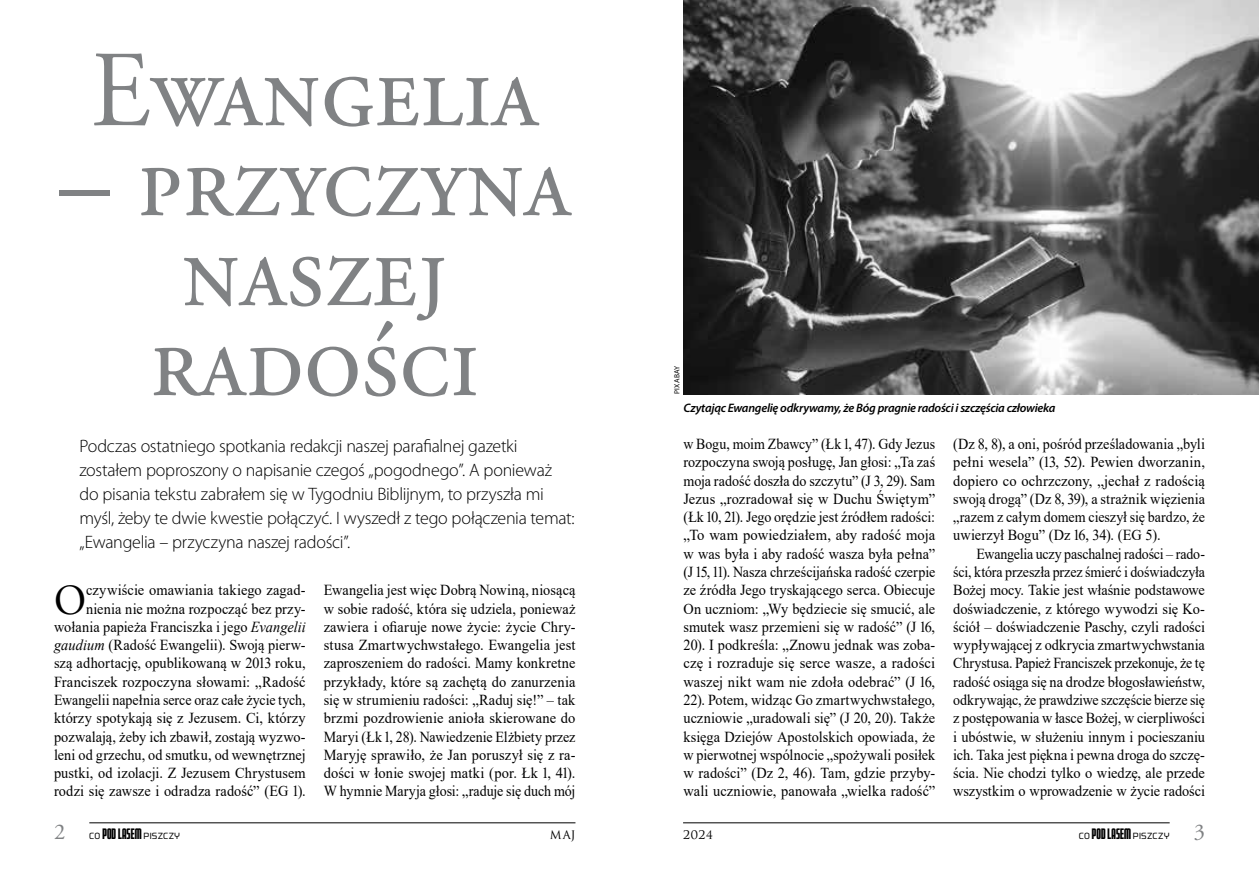
<style>
.page{position:relative;width:1259px;height:893px;background:#fff}
.page>*{position:absolute;margin:0;border:0;box-sizing:border-box;transform-origin:0 0}
.t1{font:108px/90px "Adobe Garamond Pro";color:#808284;text-align:center;scale:.94 1}
.t2{font:42.75px "Adobe Garamond Pro";color:#000;scale:.94 1}
.t3{font:22.5px "Adobe Garamond Pro";color:#808284}
.t4{font:300 18px/24px "Myriad Pro";letter-spacing:-.015em;color:#000}
.t5{font:15.3px/18.3px "Times New Roman";letter-spacing:.005em;color:#000;text-align:justify;scale:.91 1}
.t6{font:15.3px/18.3px "Times New Roman";letter-spacing:.005em;color:#000;text-align:justify;scale:.92 1}
.t7{font:15.3px/18.3px "Times New Roman";letter-spacing:.005em;color:#000;text-align:justify;scale:.94 1}
.t8{font:15.3px/18.3px "Times New Roman";letter-spacing:.005em;color:#000;text-align:right;scale:.95 1}
.t9{font:15.3px/18.3px "Times New Roman";letter-spacing:.005em;color:#000;text-align:justify;scale:.93 1}
.t10{font:13.5px "Trajan Pro";letter-spacing:.025em;color:#000;scale:.94 1}
.t11{font:italic 600 12.3px "Myriad Pro";letter-spacing:-.02em;color:#000}
.t12{font:9px "Morgan Big";letter-spacing:.03em;color:#000;scale:.94 1}
.t13{font:7.5px "Myriad Pro";letter-spacing:.04em;color:#000}
.s1{font-style:italic}
.s2{font-family:"Morgan Tower Four";font-size:15.3px}
</style>
<div class="page">
<hr style="left:89px;top:823px;width:486px;height:1px;background:#000">
<hr style="left:683px;top:823px;width:486px;height:1px;background:#000">
<img style="left:683px;top:0;width:576px;height:394px">
<h1 class="t1" style="left:91px;top:50px;width:477px">Ewangelia</h1>
<h1 class="t1" style="left:59px;top:140px;width:546px">– przyczyna naszej radości</h1>
<p class="t4" style="left:80px;top:434px;width:496px">Podczas ostatniego spotkania redakcji naszej parafialnej gazetki zostałem poproszony o napisanie czegoś „pogodnego”. A ponieważ do pisania tekstu zabrałem się w Tygodniu Biblijnym, to przyszła mi myśl, żeby te dwie kwestie połączyć. I wyszedł z tego połączenia temat: „Ewangelia – przyczyna naszej radości”.</p>
<p class="t8" style="left:54px;top:581px;width:266px">czywiście omawiania takiego zagad&shy;nienia nie można rozpocząć bez przy&shy;wołania papieża Franciszka i jego <span class="s1">Evangelii gaudium</span> (Radość Ewangelii). Swoją pierw&shy;szą adhortację, opublikowaną w 2013 roku, Franciszek rozpoczyna słowami: „Radość Ewangelii napełnia serce oraz całe życie tych, którzy spotykają się z Jezusem. Ci, którzy pozwalają, żeby ich zbawił, zostają wyzwo&shy;leni od grzechu, od smutku, od wewnętrznej pustki, od izolacji. Z Jezusem Chrystusem rodzi się zawsze i odradza radość” (EG 1).</p>
<p class="t7" style="left:324px;top:581px;width:269px">Ewangelia jest więc Dobrą Nowiną, niosącą w sobie radość, która się udziela, ponieważ zawiera i ofiaruje nowe życie: życie Chry&shy;stusa Zmartwychwstałego. Ewangelia jest zaproszeniem do radości. Mamy konkretne przykłady, które są zachętą do zanurzenia się w strumieniu radości: „Raduj się!” – tak brzmi pozdrowienie anioła skierowane do Maryi (Łk 1, 28). Nawiedzenie Elżbiety przez Maryję sprawiło, że Jan poruszył się z ra&shy;dości w łonie swojej matki (por. Łk 1, 41).<br>W hymnie Maryja głosi: „raduje się duch mój</p>
<h2 class="t2" style="left:54px;top:574px;width:36px">O</h2>
<p class="t13" style="left:672px;top:394px;width:30px;rotate:-90deg">PIXABAY</p>
<p class="t11" style="left:683px;top:400px;width:373px">Czytając Ewangelię odkrywamy, że Bóg pragnie radości i szczęścia człowieka</p>
<p class="t5" style="left:683px;top:434px;width:278px">w Bogu, moim Zbawcy” (Łk 1, 47). Gdy Jezus rozpoczyna swoją posługę, Jan głosi: „Ta zaś moja radość doszła do szczytu” (J 3, 29). Sam Jezus „rozradował się w Duchu Świętym” (Łk 10, 21). Jego orędzie jest źródłem radości: „To wam powiedziałem, aby radość moja w was była i aby radość wasza była pełna” (J 15, 11). Nasza chrześcijańska radość czerpie ze źródła Jego tryskającego serca. Obiecuje On uczniom: „Wy będziecie się smucić, ale smutek wasz przemieni się w radość” (J 16, 20). I podkreśla: „Znowu jednak was zoba&shy;czę i rozraduje się serce wasze, a radości waszej nikt wam nie zdoła odebrać” (J 16, 22). Potem, widząc Go zmartwychwstałego, uczniowie „uradowali się” (J 20, 20). Także księga Dziejów Apostolskich opowiada, że w pierwotnej wspólnocie „spożywali posiłek w radości” (Dz 2, 46). Tam, gdzie przyby&shy;wali uczniowie, panowała „wielka radość”</p>
<p class="t9" style="left:953px;top:434px;width:272px">(Dz 8, 8), a oni, pośród prześladowania „byli pełni wesela” (13, 52). Pewien dworzanin, dopiero co ochrzczony, „jechał z radością swoją drogą” (Dz 8, 39), a strażnik więzienia „razem z całym domem cieszył się bardzo, że uwierzył Bogu” (Dz 16, 34). (EG 5).</p>
<p class="t6" style="left:953px;top:544px;width:275px;text-indent:23px">Ewangelia uczy paschalnej radości – rado&shy;ści, która przeszła przez śmierć i doświadczyła Bożej mocy. Takie jest właśnie podstawowe doświadczenie, z którego wywodzi się Ko&shy;ściół – doświadczenie Paschy, czyli radości wypływającej z odkrycia zmartwychwstania Chrystusa. Papież Franciszek przekonuje, że tę radość osiąga się na drodze błogosławieństw, odkrywając, że prawdziwe szczęście bierze się z postępowania w łasce Bożej, w cierpliwości i ubóstwie, w służeniu innym i pocieszaniu ich. Taka jest piękna i pewna droga do szczę&shy;ścia. Nie chodzi tylko o wiedzę, ale przede wszystkim o wprowadzenie w życie radości</p>
<h3 class="t3" style="left:54px;top:819px;width:13px">2</h3>
<p class="t12" style="left:89px;top:830px;width:98px">CO <span class="s2">POD LASEM</span> PISZCZY</p>
<p class="t10" style="left:550px;top:826px;width:29px">maj</p>
<p class="t10" style="left:683px;top:826px;width:33px">2024</p>
<p class="t12" style="left:1078px;top:830px;width:98px">CO <span class="s2">POD LASEM</span> PISZCZY</p>
<h3 class="t3" style="left:1193px;top:819px;width:13px">3</h3>
</div>
